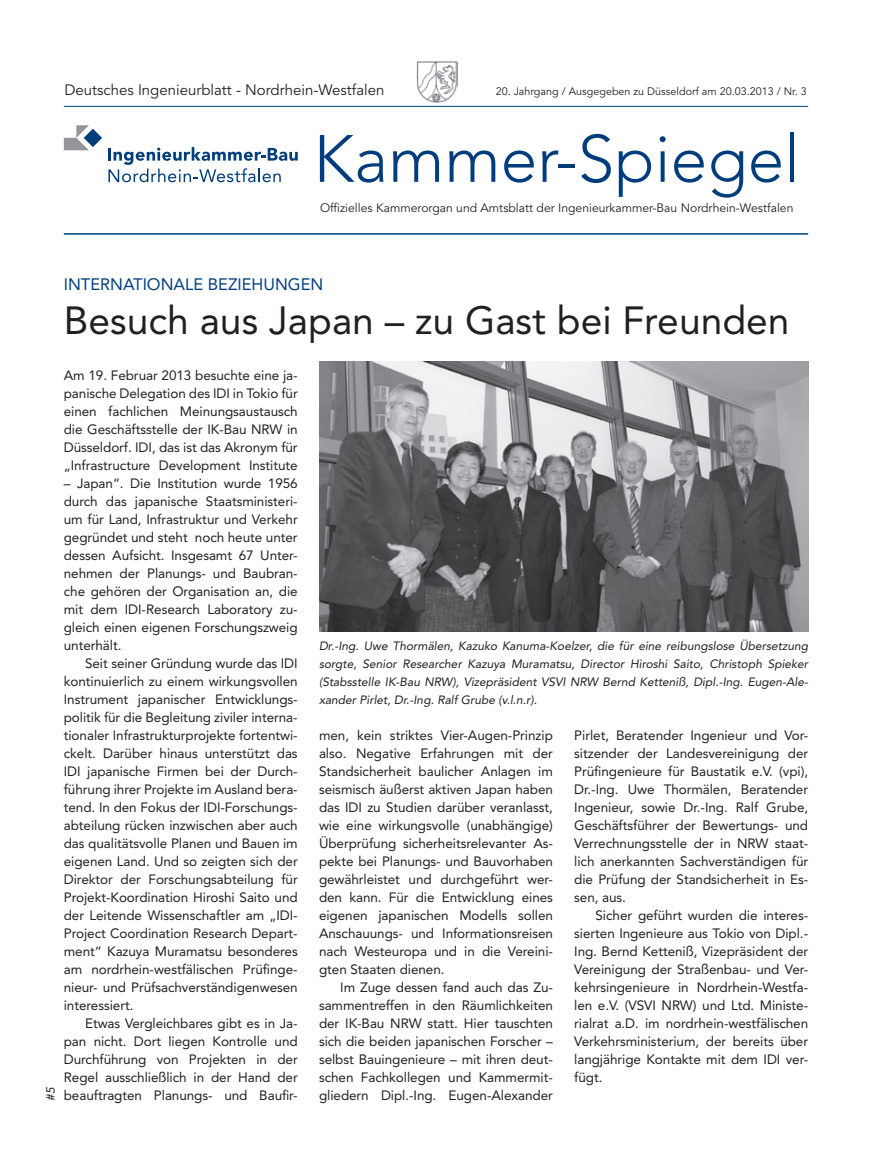
<style>
.page{position:relative;width:872px;height:1170px;background:#fff}
.page>*{position:absolute;margin:0;border:0;box-sizing:border-box;transform-origin:0 0}
.t1{font:300 66px "Avenir LT Std";color:#013d7d}
.t2{font:39px "Avenir LT Std";color:#231f20}
.t3{font:16.5px "Avenir LT Std";color:#013d7d}
.t4{font:15px "Avenir LT Std";color:#231f20}
.t5{font:13.5px/18px "Avenir LT Std";letter-spacing:-.005em;color:#231f20;text-align:justify}
.t6{font:12.15px "Avenir LT Std";color:#231f20}
.t7{font:italic 12px/18px "Avenir LT Std";color:#231f20;text-align:justify}
.t8{font:10.8px "Avenir LT Std";color:#231f20}
</style>
<div class="page">
<hr style="left:64px;top:233px;width:744px;height:2px;background:#013d7d">
<svg style="left:108px;top:147px;width:190px;height:35px"></svg>
<svg style="left:64px;top:125px;width:38px;height:25px"></svg>
<img style="left:416px;top:61px;width:41px;height:42px">
<hr style="left:64px;top:106px;width:744px;height:1px;background:#013d7d">
<img style="left:319px;top:362px;width:489px;height:270px">
<p class="t4" style="left:64px;top:81px;width:322px">Deutsches Ingenieurblatt - Nordrhein-Westfalen</p>
<h1 class="t1" style="left:313px;top:120px;width:488px">Kammer-Spiegel</h1>
<p class="t6" style="left:320px;top:201px;width:475px">Offizielles Kammerorgan und Amtsblatt der Ingenieurkammer-Bau Nordrhein-Westfalen</p>
<p class="t8" style="left:496px;top:85px;width:312px">20. Jahrgang / Ausgegeben zu Düsseldorf am 20.03.2013 / Nr. 3</p>
<p class="t3" style="left:64px;top:274px;width:16px">Internationale</p>
<p class="t3" style="left:208px;top:274px;width:22px">Beziehungen</p>
<h2 class="t2" style="left:64px;top:298px;width:727px">Besuch aus Japan – zu Gast bei Freunden</h2>
<p class="t7" style="left:42px;top:1100px;width:15px;rotate:-90deg">#5</p>
<p class="t5" style="left:64px;top:366px;width:235px">Am 19. Februar 2013 besuchte eine ja&shy;panische Delegation des IDI in Tokio für einen fachlichen Meinungsaustausch die Geschäftsstelle der IK-Bau NRW in Düsseldorf. IDI, das ist das Akronym für „Infrastructure Development Institute</p>
<p class="t5" style="left:64px;top:474px;width:235px">– Japan“. Die Institution wurde 1956 durch das japanische Staatsministeri&shy;um für Land, Infrastruktur und Verkehr gegründet und steht noch heute unter dessen Aufsicht. Insgesamt 67 Unter&shy;nehmen der Planungs- und Baubran&shy;che gehören der Organisation an, die mit dem IDI-Research Laboratory zu&shy;gleich einen eigenen Forschungszweig unterhält.</p>
<p class="t5" style="left:64px;top:654px;width:235px;text-indent:21px">Seit seiner Gründung wurde das IDI kontinuierlich zu einem wirkungsvollen Instrument japanischer Entwicklungs&shy;politik für die Begleitung ziviler interna&shy;tionaler Infrastrukturprojekte fortentwi&shy;ckelt. Darüber hinaus unterstützt das IDI japanische Firmen bei der Durch&shy;führung ihrer Projekte im Ausland bera&shy;tend. In den Fokus der IDI-Forschungs&shy;abteilung rücken inzwischen aber auch das qualitätsvolle Planen und Bauen im eigenen Land. Und so zeigten sich der Direktor der Forschungsabteilung für Projekt-Koordination Hiroshi Saito und der Leitende Wissenschaftler am „IDI-Project Coordination Research Depart&shy;ment“ Kazuya Muramatsu besonderes am nordrhein-westfälischen Prüfinge&shy;nieur- und Prüfsachverständigenwesen interessiert.</p>
<p class="t5" style="left:64px;top:1014px;width:235px;text-indent:21px">Etwas Vergleichbares gibt es in Ja&shy;pan nicht. Dort liegen Kontrolle und Durchführung von Projekten in der Regel ausschließlich in der Hand der beauftragten Planungs- und Baufir-</p>
<p class="t7" style="left:319px;top:637px;width:490px">Dr.-Ing. Uwe Thormälen, Kazuko Kanuma-Koelzer, die für eine reibungslose Übersetzung sorgte, Senior Researcher Kazuya Muramatsu, Director Hiroshi Saito, Christoph Spieker (Stabsstelle IK-Bau NRW), Vizepräsident VSVI NRW Bernd Ketteniß, Dipl.-Ing. Eugen-Ale&shy;xander Pirlet, Dr.-Ing. Ralf Grube (v.l.n.r).</p>
<p class="t5" style="left:319px;top:726px;width:235px">men, kein striktes Vier-Augen-Prinzip also. Negative Erfahrungen mit der Standsicherheit baulicher Anlagen im seismisch äußerst aktiven Japan haben das IDI zu Studien darüber veranlasst, wie eine wirkungsvolle (unabhängige)<br>Überprüfung sicherheitsrelevanter As&shy;pekte bei Planungs- und Bauvorhaben gewährleistet und durchgeführt wer&shy;den kann. Für die Entwicklung eines eigenen japanischen Modells sollen Anschauungs- und Informationsreisen nach Westeuropa und in die Vereini&shy;gten Staaten dienen.</p>
<p class="t5" style="left:319px;top:978px;width:235px;text-indent:21px">Im Zuge dessen fand auch das Zu&shy;sammentreffen in den Räumlichkeiten der IK-Bau NRW statt. Hier tauschten sich die beiden japanischen Forscher – selbst Bauingenieure – mit ihren deut&shy;schen Fachkollegen und Kammermit&shy;gliedern Dipl.-Ing. Eugen-Alexander</p>
<p class="t5" style="left:574px;top:726px;width:235px">Pirlet, Beratender Ingenieur und Vor&shy;sitzender der Landesvereinigung der Prüfingenieure für Baustatik e.V. (vpi), Dr.-Ing. Uwe Thormälen, Beratender Ingenieur, sowie Dr.-Ing. Ralf Grube, Geschäftsführer der Bewertungs- und Verrechnungsstelle der in NRW staat&shy;lich anerkannten Sachverständigen für die Prüfung der Standsicherheit in Es&shy;sen, aus.</p>
<p class="t5" style="left:574px;top:906px;width:235px;text-indent:21px">Sicher geführt wurden die interes&shy;sierten Ingenieure aus Tokio von Dipl.- Ing. Bernd Ketteniß, Vizepräsident der Vereinigung der Straßenbau- und Ver&shy;kehrsingenieure in Nordrhein-Westfa&shy;len e.V. (VSVI NRW) und Ltd. Ministe&shy;rialrat a.D. im nordrhein-westfälischen Verkehrsministerium, der bereits über langjährige Kontakte mit dem IDI ver&shy;fügt.</p>
</div>
